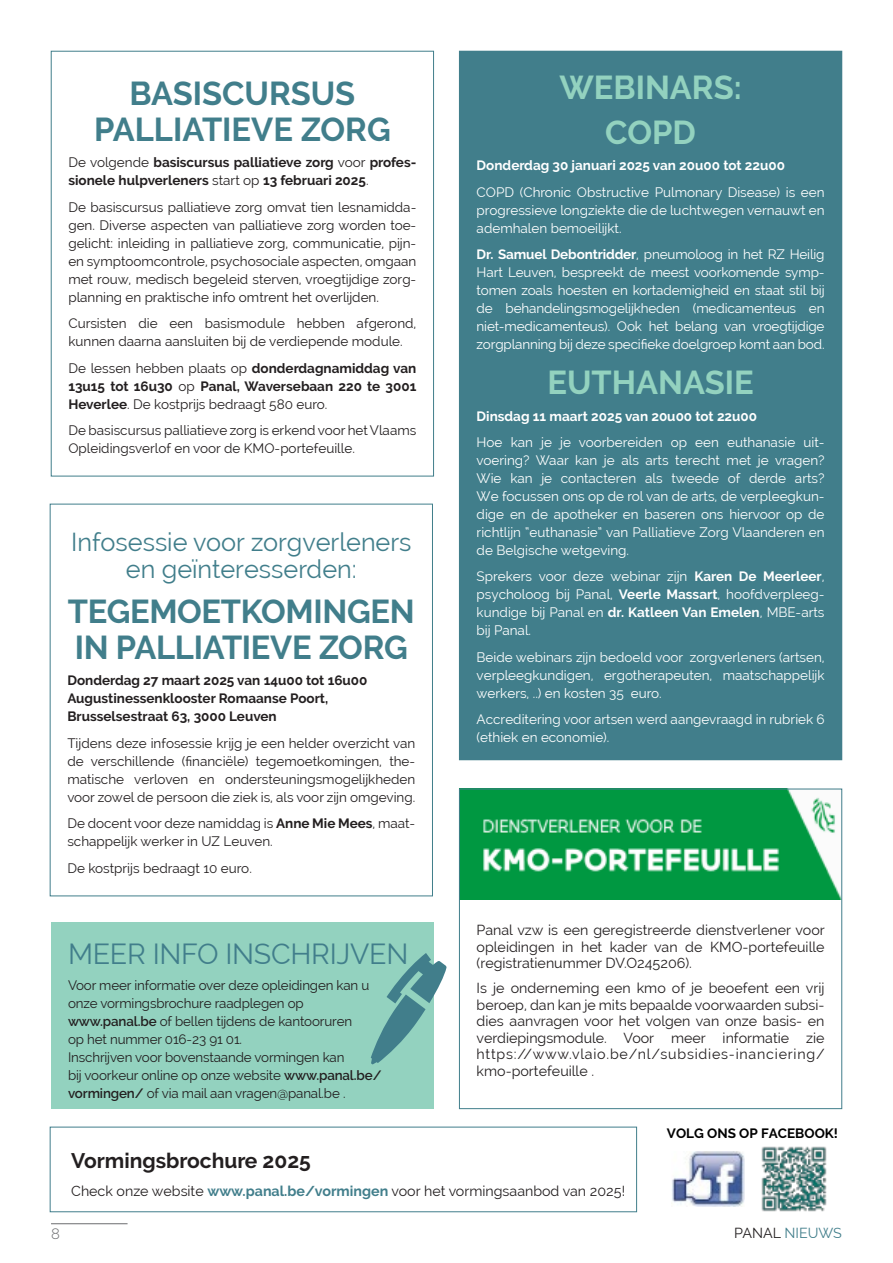
<style>
.page{position:relative;width:893px;height:1263px;background:#fff}
.page>*{position:absolute;margin:0;border:0;box-sizing:border-box;transform-origin:0 0}
.t1{font:700 33px/36px "Raleway";letter-spacing:-.01em;color:#417e8b;text-align:center}
.t2{font:700 33px/44.5px "Raleway";color:#93d2bf;text-align:center}
.t3{font:28.5px "Raleway";letter-spacing:-.01em;color:#417e8b}
.t4{font:25.5px/27px "Raleway";color:#417e8b;text-align:center}
.t5{font:700 21px "Raleway";color:#231f20}
.t6{font:300 15px "Raleway";color:#6c6d70}
.t7{font:14.25px/16.5px "Raleway";color:#231f20;text-align:justify}
.t8{font:14.25px "Raleway";color:#417e8b}
.t9{font:13.5px/18px "Raleway";color:#231f20}
.t10{font:13.5px/18px "Raleway";color:#fff;text-align:justify}
.t11{font:700 13.5px/18px "Raleway";color:#231f20}
.t12{font:700 13.5px "Raleway";color:#fff}
.t13{font:700 13.5px "Raleway";color:#000}
.s1{font-weight:400}
.s2{font-weight:700}
.s3{font-weight:600}
.s4{font-weight:700;color:#417e8b}
.s5{color:#231f20}
</style>
<div class="page">
<hr style="left:51px;top:1223px;width:77px;height:1px;background:#6c6d70">
<div style="left:51px;top:922px;width:383px;height:187px;background:#93d2bf"></div>
<svg style="left:371px;top:953px;width:76px;height:111px"></svg>
<div style="left:50px;top:1127px;width:587px;height:85px;border:1px solid #417e8b"></div>
<img style="left:761px;top:1146px;width:66px;height:66px">
<img style="left:672px;top:1151px;width:72px;height:55px">
<img style="left:461px;top:791px;width:379px;height:109px">
<div style="left:459px;top:789px;width:383px;height:320px;border:1px solid #417e8b"></div>
<div style="left:459px;top:51px;width:383px;height:709px;background:#417e8b"></div>
<h1 class="t1" style="left:94px;top:75px;width:298px">BASISCURSUS<br>PALLIATIEVE ZORG</h1>
<p class="t11" style="left:68px;top:154px;width:349px"><span class="s1">De volgende</span> basiscursus palliatieve zorg <span class="s1">voor</span> profes&shy;sionele hulpverleners <span class="s1">start op</span> 13 februari 2025<span class="s1">.</span></p>
<p class="t9" style="left:68px;top:198px;width:349px;text-align:justify">De basiscursus palliatieve zorg omvat tien lesnamidda&shy;gen. Diverse aspecten van palliatieve zorg worden toe&shy;gelicht: inleiding in palliatieve zorg, communicatie, pijn&shy;en symptoomcontrole, psychosociale aspecten, omgaan met rouw, medisch begeleid sterven, vroegtijdige zorg&shy;planning en praktische info omtrent het overlijden.</p>
<p class="t9" style="left:68px;top:315px;width:349px">Cursisten die een basismodule hebben afgerond, kunnen daarna aansluiten bij de verdiepende module.</p>
<p class="t11" style="left:68px;top:359px;width:349px;text-align:justify"><span class="s1">De lessen hebben plaats op</span> donderdagnamiddag van 13u15 tot 16u30 <span class="s1">op</span> Panal, Waversebaan 220 te 3001<br>Heverlee<span class="s1">. De kostprijs bedraagt 580 euro.</span></p>
<p class="t9" style="left:68px;top:422px;width:349px">De basiscursus palliatieve zorg is erkend voor het Vlaams<br>Opleidingsverlof en voor de KMO-portefeuille.</p>
<h3 class="t4" style="left:71px;top:529px;width:342px">Infosessie voor zorgverleners en geïnteresserden:</h3>
<h1 class="t1" style="left:68px;top:593px;width:348px;text-align:left">TEGEMOETKOMINGEN<br>IN PALLIATIEVE ZORG</h1>
<p class="t11" style="left:67px;top:671px;width:302px">Donderdag 27 maart 2025 van 14u00 tot 16u00<br>Augustinessenklooster Romaanse Poort,<br>Brusselsestraat 63, 3000 Leuven</p>
<p class="t9" style="left:67px;top:734px;width:349px;text-align:justify">Tijdens deze infosessie krijg je een helder overzicht van de verschillende (financiële) tegemoetkomingen, the&shy;matische verloven en ondersteuningsmogelijkheden voor zowel de persoon die ziek is, als voor zijn omgeving.</p>
<p class="t9" style="left:67px;top:814px;width:349px">De docent voor deze namiddag is <span class="s2">Anne Mie Mees</span>, maat&shy;schappelijk werker in UZ Leuven.</p>
<p class="t9" style="left:67px;top:859px;width:186px">De kostprijs bedraagt 10 euro.</p>
<h2 class="t3" style="left:68px;top:937px;width:342px">MEER INFO INSCHRIJVEN</h2>
<p class="t9" style="left:68px;top:976px;width:315px">Voor meer informatie over deze opleidingen kan u onze vormingsbrochure raadplegen op <span class="s3">www.panal.be</span> of bellen tijdens de kantooruren<br>op het nummer 016-23 91 01.<br>Inschrijven voor bovenstaande vormingen kan<br>bij voorkeur online op onze website <span class="s3">www.panal.be/ vormingen/</span> of via mail aan vragen@panal.be .</p>
<h1 class="t2" style="left:559px;top:66px;width:184px">WEBINARS:<br>COPD</h1>
<p class="t12" style="left:477px;top:158px;width:310px">Donderdag 30 januari 2025 van 20u00 tot 22u00</p>
<p class="t10" style="left:477px;top:183px;width:349px">COPD (Chronic Obstructive Pulmonary Disease) is een progressieve longziekte die de luchtwegen vernauwt en ademhalen bemoeilijkt.</p>
<p class="t10" style="left:477px;top:246px;width:349px"><span class="s2">Dr. Samuel Debontridder</span>, pneumoloog in het RZ Heilig Hart Leuven, bespreekt de meest voorkomende symp&shy;tomen zoals hoesten en kortademigheid en staat stil bij de behandelingsmogelijkheden (medicamenteus en niet-medicamenteus). Ook het belang van vroegtijdige zorgplanning bij deze specifieke doelgroep komt aan bod.</p>
<h1 class="t2" style="left:547px;top:360px;width:208px">EUTHANASIE</h1>
<p class="t12" style="left:477px;top:408px;width:282px">Dinsdag 11 maart 2025 van 20u00 tot 22u00</p>
<p class="t10" style="left:477px;top:433px;width:349px">Hoe kan je je voorbereiden op een euthanasie uit&shy;voering? Waar kan je als arts terecht met je vragen?<br>Wie kan je contacteren als tweede of derde arts?<br>We focussen ons op de rol van de arts, de verpleegkun&shy;dige en de apotheker en baseren ons hiervoor op de richtlijn “euthanasie” van Palliatieve Zorg Vlaanderen en de Belgische wetgeving.</p>
<p class="t10" style="left:477px;top:568px;width:349px">Sprekers voor deze webinar zijn <span class="s2">Karen De Meerleer</span>, psycholoog bij Panal, <span class="s2">Veerle Massart</span>, hoofdverpleeg&shy;kundige bij Panal en <span class="s2">dr. Katleen Van Emelen</span>, MBE-arts bij Panal.</p>
<p class="t10" style="left:477px;top:648px;width:349px">Beide webinars zijn bedoeld voor zorgverleners (artsen, verpleegkundigen, ergotherapeuten, maatschappelijk werkers, ..) en kosten 35 euro.</p>
<p class="t10" style="left:477px;top:711px;width:349px">Accreditering voor artsen werd aangevraagd in rubriek 6 (ethiek en economie).</p>
<p class="t7" style="left:477px;top:922px;width:350px">Panal vzw is een geregistreerde dienstverlener voor opleidingen in het kader van de KMO-portefeuille (registratienummer DV.O245206).</p>
<p class="t7" style="left:477px;top:980px;width:350px">Is je onderneming een kmo of je beoefent een vrij beroep, dan kan je mits bepaalde voorwaarden subsi&shy;dies aanvragen voor het volgen van onze basis- en verdiepingsmodule. Voor meer informatie zie https://www.vlaio.be/nl/subsidies-inanciering/ kmo-portefeuille .</p>
<p class="t13" style="left:667px;top:1126px;width:173px">VOLG ONS OP FACEBOOK!</p>
<h3 class="t5" style="left:71px;top:1148px;width:241px">Vormingsbrochure 2025</h3>
<p class="t7" style="left:71px;top:1183px;width:555px">Check onze website <span class="s4">www.panal.be/vormingen</span> voor het vormingsaanbod van 2025!</p>
<p class="t6" style="left:51px;top:1225px;width:10px">8</p>
<p class="t8" style="left:734px;top:1225px;width:109px"><span class="s5">PANAL</span> NIEUWS</p>
</div>
